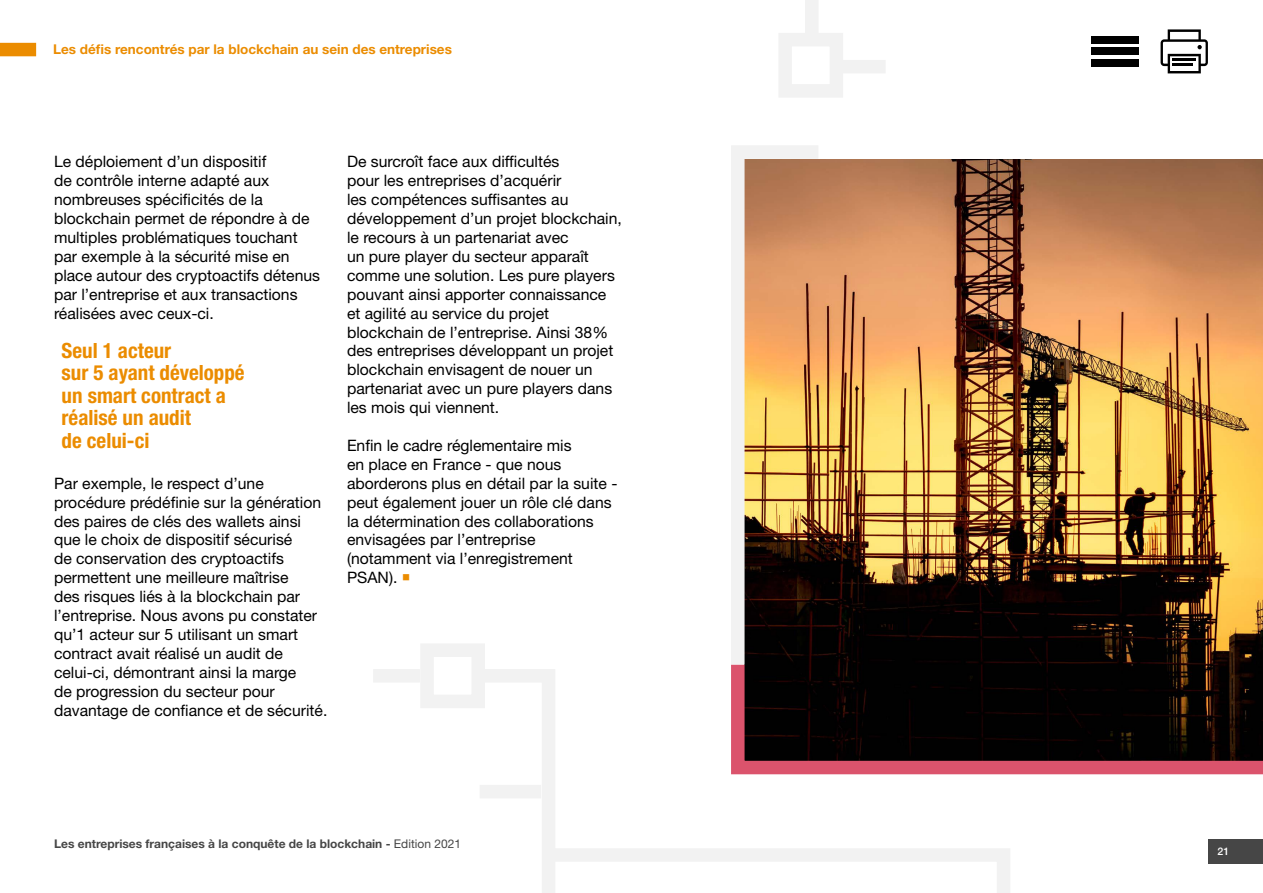
<style>
.page{position:relative;width:1263px;height:893px;background:#fff}
.page>*{position:absolute;margin:0;border:0;box-sizing:border-box;transform-origin:0 0}
.Exergue{font:700 condensed 21px/22.5px "Helvetica Neue LT Std";color:#eb8c00}
.Texte_Courant{font:15.75px/18.9px "Helvetica Neue LT Std";color:#000}
.t1{font:700 13.5px "Helvetica Neue LT Std";color:#eb8c00}
.t2{font:700 12px "Helvetica Neue LT Std";color:#464646}
.t3{font:500 10.5px "Helvetica Neue LT Std";color:#fff}
.s1{color:#eb8c00}
.s2{font-weight:400}
</style>
<div class="page">
<div style="left:420px;top:643px;width:65px;height:65px;border:14px solid #f2f2f2"></div>
<div style="left:373px;top:669px;width:47px;height:13px;background:#f2f2f2"></div>
<svg style="left:471px;top:662px;width:539px;height:231px"></svg>
<div style="left:778px;top:33px;width:65px;height:65px;border:14px solid #f2f2f2"></div>
<div style="left:805px;top:0;width:13px;height:40px;background:#f2f2f2"></div>
<div style="left:839px;top:60px;width:47px;height:13px;background:#f2f2f2"></div>
<img style="left:832px;top:159px;width:431px;height:492px">
<svg style="left:724px;top:651px;width:539px;height:130px;background:#301c1f"></svg>
<svg style="left:724px;top:146px;width:108px;height:532px"></svg>
<div style="left:1091px;top:36px;width:47px;height:7px;background:#000"></div>
<div style="left:1091px;top:48px;width:47px;height:7px;background:#000"></div>
<div style="left:1091px;top:59px;width:47px;height:8px;background:#000"></div>
<svg style="left:1160px;top:29px;width:48px;height:44px"></svg>
<div style="left:1209px;top:839px;width:54px;height:24px;background:#464646"></div>
<div style="left:0;top:43px;width:36px;height:13px;background:#eb8c00"></div>
<p class="t1" style="left:53px;top:41px;width:400px">Les défis rencontrés par la blockchain au sein des entreprises</p>
<p class="Texte_Courant" style="left:54px;top:152px;width:268px">Le déploiement d’un dispositif<br>de contrôle interne adapté aux nombreuses spécificités de la blockchain permet de répondre à de multiples problématiques touchant par exemple à la sécurité mise en place autour des cryptoactifs détenus par l’entreprise et aux transactions réalisées avec ceux-ci.</p>
<p class="Exergue" style="left:62px;top:339px;width:185px">Seul 1 acteur<br>sur 5 ayant développé un smart contract a réalisé un audit<br>de celui-ci</p>
<p class="Texte_Courant" style="left:54px;top:473px;width:275px">Par exemple, le respect d’une procédure prédéfinie sur la génération des paires de clés des wallets ainsi que le choix de dispositif sécurisé<br>de conservation des cryptoactifs permettent une meilleure maîtrise<br>des risques liés à la blockchain par l’entreprise. Nous avons pu constater qu’1 acteur sur 5 utilisant un smart contract avait réalisé un audit de celui-ci, démontrant ainsi la marge<br>de progression du secteur pour davantage de confiance et de sécurité.</p>
<p class="Texte_Courant" style="left:347px;top:152px;width:276px">De surcroît face aux difficultés<br>pour les entreprises d’acquérir<br>les compétences suffisantes au développement d’un projet blockchain, le recours à un partenariat avec<br>un pure player du secteur apparaît comme une solution. Les pure players pouvant ainsi apporter connaissance et agilité au service du projet blockchain de l’entreprise. Ainsi 38% des entreprises développant un projet blockchain envisagent de nouer un partenariat avec un pure players dans les mois qui viennent.</p>
<p class="Texte_Courant" style="left:347px;top:436px;width:272px">Enfin le cadre réglementaire mis<br>en place en France - que nous aborderons plus en détail par la suite - peut également jouer un rôle clé dans la détermination des collaborations envisagées par l’entreprise (notamment via l’enregistrement<br>PSAN). <span class="s1">○</span></p>
<p class="t2" style="left:54px;top:836px;width:409px">Les entreprises françaises à la conquête de la blockchain - <span class="s2">Edition 2021</span></p>
<p class="t3" style="left:1217px;top:845px;width:13px">21</p>
</div>
